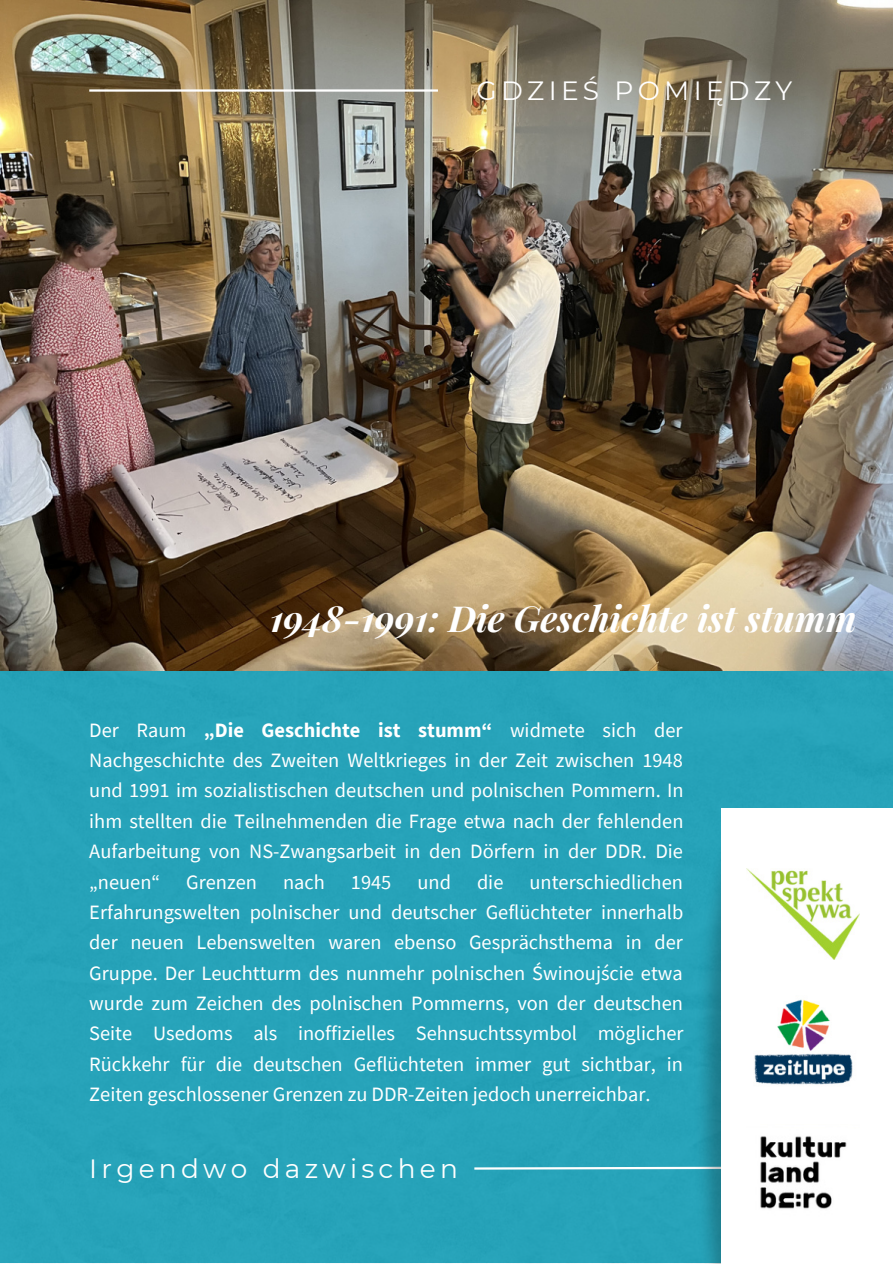
<style>
.page{position:relative;width:893px;height:1264px;background:#fff}
.page>*{position:absolute;margin:0;border:0;box-sizing:border-box;transform-origin:0 0}
.t1{font:italic 700 36px "Playfair Display";color:#fff}
.t2{font:26.4px "Montserrat";letter-spacing:.16em;color:#fff}
.t3{font:20.4px/30.3px "Source Sans Pro";color:#fff;text-align:justify}
.s1{font-weight:700}
</style>
<div class="page">
<div style="left:0;top:670px;width:892px;height:593px;background:#26a3b9"></div>
<img style="left:0;top:0;width:892px;height:670px">
<hr style="left:89px;top:89px;width:349px;height:3px;background:#fff">
<svg style="left:472px;top:1165px;width:211px;height:5px"></svg>
<img style="left:683px;top:796px;width:94px;height:467px">
<img style="left:880px;top:796px;width:12px;height:12px">
<div style="left:721px;top:808px;width:171px;height:455px;background:#fff"></div>
<img style="left:746px;top:868px;width:113px;height:91px">
<img style="left:754px;top:999px;width:99px;height:86px">
<img style="left:760px;top:1136px;width:87px;height:73px">
<p class="t2" style="left:476px;top:73px;width:317px">GDZIEŚ POMIĘDZY</p>
<h1 class="t1" style="left:270px;top:589px;width:587px">1948-1991: Die Geschichte ist stumm</h1>
<p class="t3" style="left:89px;top:714px;width:596px">Der Raum <span class="s1">„Die Geschichte ist stumm“</span> widmete sich der Nachgeschichte des Zweiten Weltkrieges in der Zeit zwischen 1948 und 1991 im sozialistischen deutschen und polnischen Pommern. In ihm stellten die Teilnehmenden die Frage etwa nach der fehlenden Aufarbeitung von NS-Zwangsarbeit in den Dörfern in der DDR. Die „neuen“</p>
<p class="t3" style="left:89px;top:866px;width:596px;text-indent:440px">unterschiedlichen Erfahrungswelten polnischer und deutscher Geflüchteter innerhalb der neuen Lebenswelten waren ebenso Gesprächsthema in der Gruppe. Der Leuchtturm des nunmehr polnischen Świnoujście etwa wurde zum Zeichen des polnischen Pommerns, von der deutschen Seite Usedoms als inoffizielles Sehnsuchtssymbol möglicher Rückkehr für die deutschen Geflüchteten immer gut sichtbar, in Zeiten geschlossener Grenzen zu DDR-Zeiten jedoch unerreichbar.</p>
<p class="t3" style="left:186px;top:866px;width:72px">Grenzen</p>
<p class="t3" style="left:283px;top:866px;width:43px">nach</p>
<p class="t3" style="left:351px;top:866px;width:42px">1945</p>
<p class="t3" style="left:417px;top:866px;width:35px">und</p>
<p class="t3" style="left:477px;top:866px;width:28px">die</p>
<p class="t2" style="left:89px;top:1150px;width:370px">Irgendwo dazwischen</p>
</div>
